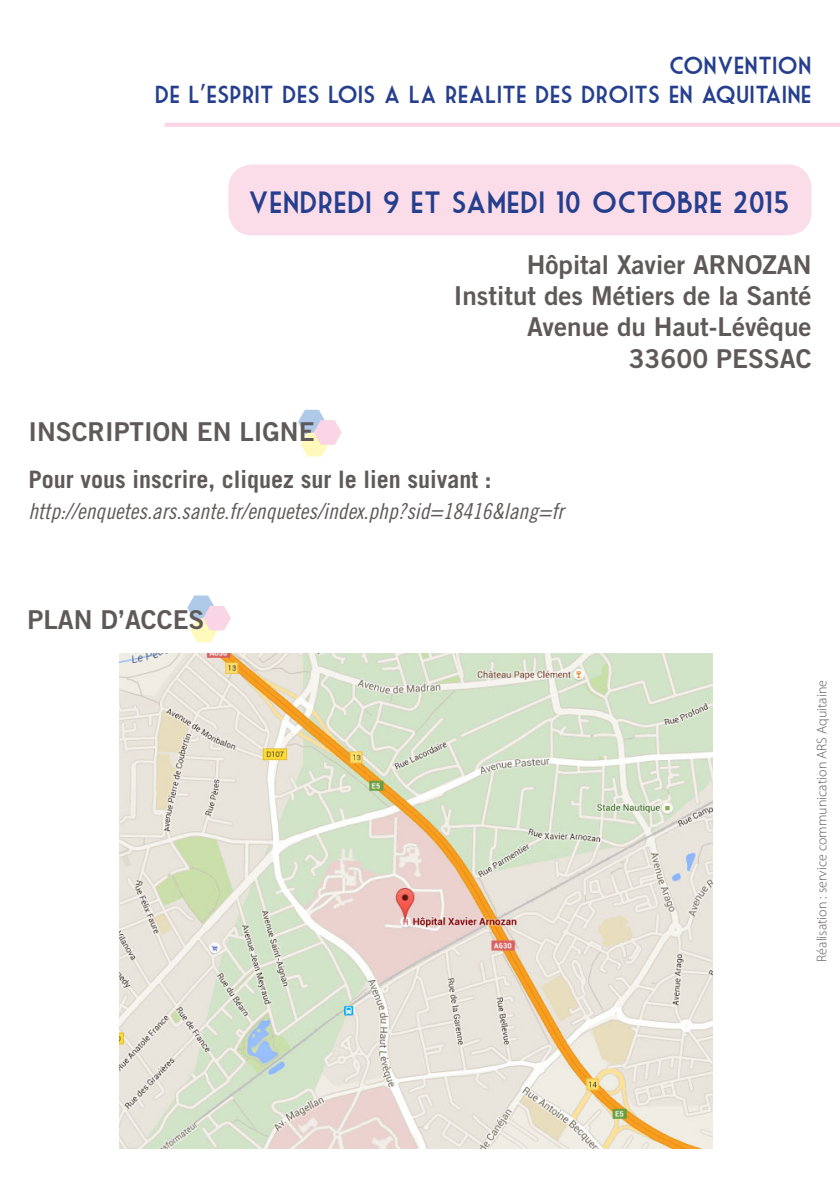
<style>
.page{position:relative;width:840px;height:1191px;background:#fff}
.page>*{position:absolute;margin:0;border:0;box-sizing:border-box;transform-origin:0 0}
.t1{font:30px "Market Deco";color:#253f8e}
.t2{font:26px "Trade Gothic LT Std Bd 2";color:#5f5959}
.t3{font:24px/28.8px "Market Deco";color:#253f8e;text-align:right}
.t4{font:700 24px "Trade Gothic LT Std";color:#5f5959}
.t5{font:22px "Trade Gothic LT Std Cn 18 Obl";color:#5f5959}
.t6{font:300 14px "Myriad Pro";color:#5f5959}
</style>
<div class="page">
<svg style="left:187px;top:595px;width:44px;height:47px"></svg>
<svg style="left:298px;top:410px;width:43px;height:46px"></svg>
<hr style="left:164px;top:123px;width:675px;height:4px;background:#fad5e5">
<img style="left:119px;top:653px;width:592px;height:495px">
<div style="left:228px;top:164px;width:583px;height:71px;background:#fbdde9;border-radius:24px"></div>
<p class="t3" style="left:155px;top:51px;width:658px">CONVENTION<br>DE L’ESPRIT DES LOIS A LA REALITE DES DROITS EN AQUITAINE</p>
<p class="t1" style="left:248px;top:185px;width:542px">VENDREDI 9 ET SAMEDI 10 OCTOBRE 2015</p>
<p class="t2" style="left:28px;top:416px;width:287px">INSCRIPTION EN LIGNE</p>
<p class="t2" style="left:526px;top:248px;width:286px">Hôpital Xavier ARNOZAN</p>
<p class="t2" style="left:453px;top:280px;width:359px">Institut des Métiers de la Santé</p>
<p class="t2" style="left:527px;top:311px;width:286px">Avenue du Haut-Lévêque</p>
<p class="t2" style="left:628px;top:342px;width:184px">33600 PESSAC</p>
<p class="t4" style="left:28px;top:465px;width:464px">Pour vous inscrire, cliquez sur le lien suivant :</p>
<p class="t5" style="left:28px;top:498px;width:536px">http://enquetes.ars.sante.fr/enquetes/index.php?sid=18416&amp;lang=fr</p>
<p class="t2" style="left:27px;top:604px;width:178px">PLAN D’ACCES</p>
<p class="t6" style="left:812px;top:961px;width:283px;rotate:-90deg">Réalisation : service communication ARS Aquitaine</p>
</div>
